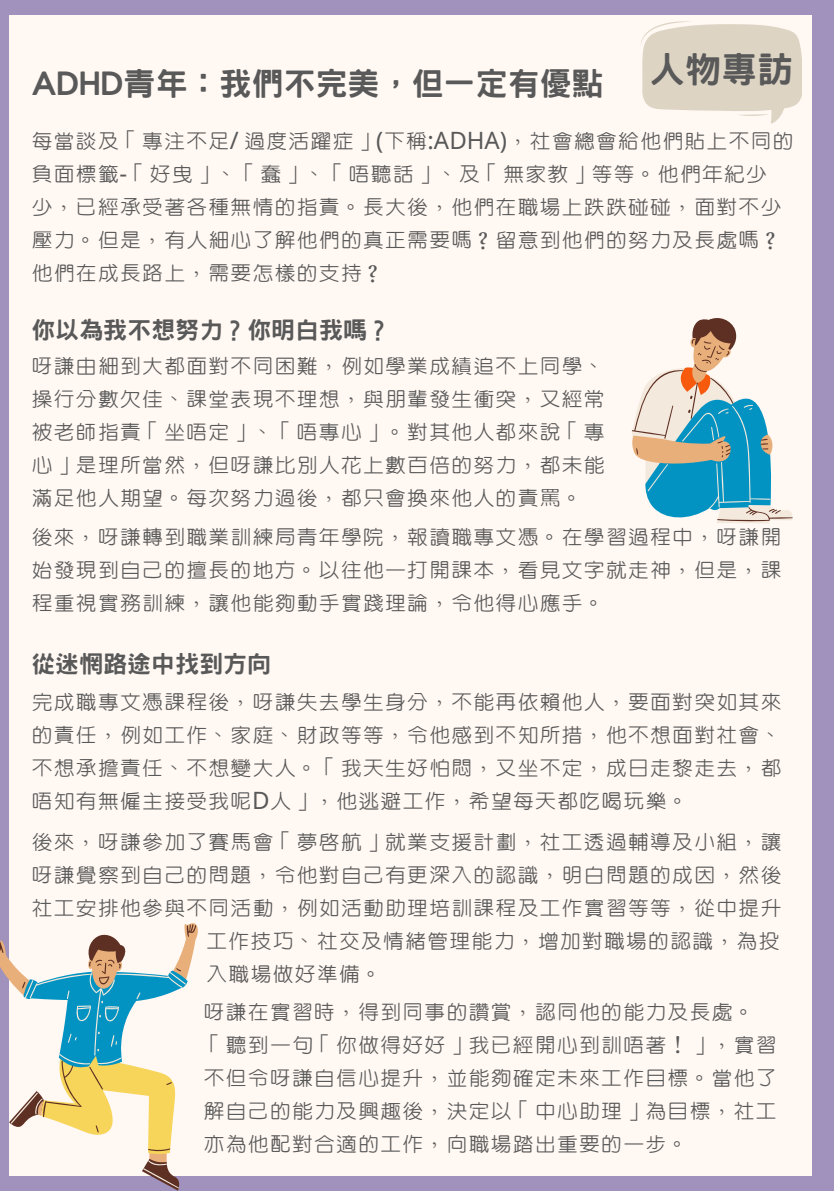
<style>
.page{position:relative;width:834px;height:1191px;background:#a091bd}
.page>*{position:absolute;margin:0;border:0;box-sizing:border-box;transform-origin:0 0}
.t1{font:800 36px "Han Wang Hei";color:#595959}
.t2{font:800 32px "Han Wang Hei";color:#595959}
.t3{font:24px/33px "cw Te X Yen";color:#595959;text-align:justify}
.t4{font:800 24px "Han Wang Hei";color:#595959}
.s1{font-family:"Noto Sans"}
</style>
<div class="page">
<div style="left:10px;top:15px;width:802px;height:1161px;background:#fff8f3"></div>
<svg style="left:641px;top:21px;width:160px;height:102px"></svg>
<svg style="left:631px;top:318px;width:162px;height:206px"></svg>
<svg style="left:142px;top:1152px;width:38px;height:37px"></svg>
<svg style="left:0;top:924px;width:196px;height:228px"></svg>
<p class="t2" style="left:31px;top:67px;width:574px">ADHD青年：我們不完美，但一定有優點</p>
<p class="t1" style="left:649px;top:51px;width:145px">人物專訪</p>
<p class="t3" style="left:31px;top:125px;width:764px;text-align:left">每當談及「專注不足<span class="s1">/</span> 過度活躍症」<span class="s1">(</span>下稱<span class="s1">:ADHA)</span>，社會總會給他們貼上不同的負面標籤<span class="s1">-</span>「好曳」、「蠢」、「唔聽話」、及「無家教」等等。他們年紀少少，已經承受著各種無情的指責。長大後，他們在職場上跌跌碰碰，面對不少壓力。但是，有人細心了解他們的真正需要嗎？留意到他們的努力及長處嗎？他們在成長路上，需要怎樣的支持？</p>
<p class="t4" style="left:31px;top:317px;width:361px">你以為我不想努力？你明白我嗎？</p>
<p class="t3" style="left:31px;top:351px;width:576px">呀謙由細到大都面對不同困難，例如學業成績追不上同學、操行分數欠佳、課堂表現不理想，與朋輩發生衝突，又經常被老師指責「坐唔定」、「唔專心」。對其他人都來說「專心」是理所當然，但呀謙比別人花上數百倍的努力，都未能滿足他人期望。每次努力過後，都只會換來他人的責罵。</p>
<p class="t3" style="left:31px;top:521px;width:752px">後來，呀謙轉到職業訓練局青年學院，報讀職專文憑。在學習過程中，呀謙開始發現到自己的擅長的地方。以往他一打開課本，看見文字就走神，但是，課程重視實務訓練，讓他能夠動手實踐理論，令他得心應手。</p>
<p class="t4" style="left:31px;top:652px;width:241px">從迷惘路途中找到方向</p>
<p class="t3" style="left:31px;top:686px;width:752px">完成職專文憑課程後，呀謙失去學生身分，不能再依賴他人，要面對突如其來的責任，例如工作、家庭、財政等等，令他感到不知所措，他不想面對社會、不想承擔責任、不想變大人。「我天生好怕悶，又坐不定，成日走黎走去，都唔知有無僱主接受我呢<span class="s1">D</span>人」，他逃避工作，希望每天都吃喝玩樂。</p>
<p class="t3" style="left:31px;top:826px;width:752px">後來，呀謙參加了賽馬會「夢啟航」就業支援計劃，社工透過輔導及小組，讓呀謙覺察到自己的問題，令他對自己有更深入的認識，明白問題的成因，然後社工安排他參與不同活動，例如活動助理培訓課程及工作實習等等，從中提升</p>
<p class="t3" style="left:206px;top:925px;width:576px">工作技巧、社交及情緒管理能力，增加對職場的認識，為投</p>
<p class="t3" style="left:206px;top:958px;width:178px">入職場做好準備。</p>
<p class="t3" style="left:203px;top:996px;width:576px;text-align:left">呀謙在實習時，得到同事的讚賞，認同他的能力及長處。「聽到一句「你做得好好」我已經開心到訓唔著！」，實習不但令呀謙自信心提升，並能夠確定未來工作目標。當他了解自己的能力及興趣後，決定以「中心助理」為目標，社工亦為他配對合適的工作，向職場踏出重要的一步。</p>
</div>
